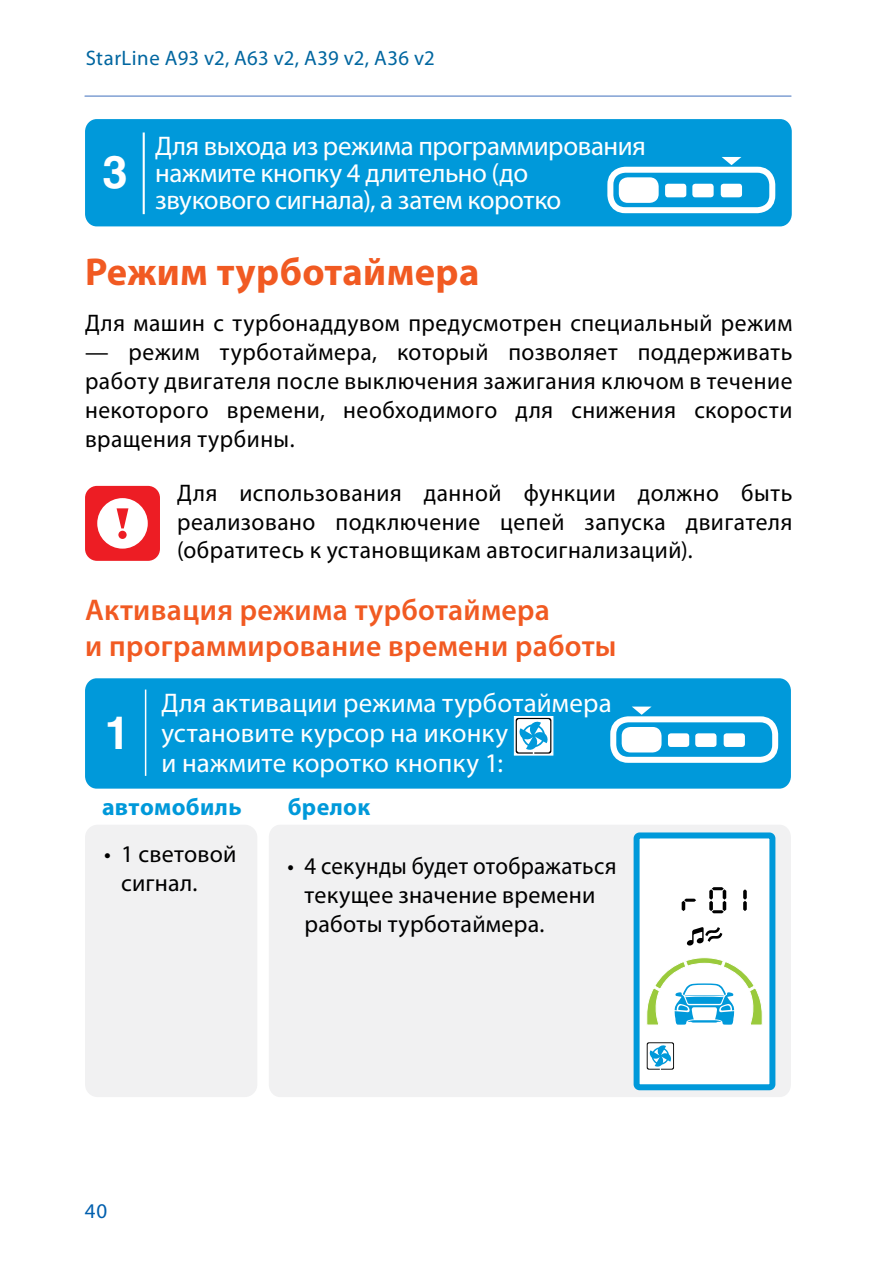
<style>
.page{position:relative;width:893px;height:1276px;background:#fff}
.page>*{position:absolute;margin:0;border:0;box-sizing:border-box;transform-origin:0 0}
.t1{font:700 45px "Helios";color:#fff}
.t2{font:700 39px "Myriad Pro";letter-spacing:.01em;color:#f15a22}
.t3{font:600 30px/36px "Myriad Pro";letter-spacing:.01em;color:#f15a22}
.t4{font:27px/27px "Myriad Pro";letter-spacing:-.005em;color:#fff}
.t5{font:24px/28.8px "Myriad Pro";letter-spacing:.02em;color:#000;text-align:justify}
.t6{font:24px/28.8px "Myriad Pro";letter-spacing:.02em;color:#000;scale:.96 1}
.t7{font:700 24px "Myriad Pro";letter-spacing:.015em;color:#0099da}
.t8{font:21px "Myriad Pro";letter-spacing:.01em;color:#0066a0}
.t9{font:21px "Myriad Pro";color:#005fae}
</style>
<div class="page">
<hr style="left:85px;top:95px;width:706px;height:2px;background:#80a0d3">
<div style="left:85px;top:119px;width:707px;height:107px;background:#0099da;border-radius:12px"></div>
<div style="left:607px;top:167px;width:168px;height:46px;border:6px solid #fff;border-radius:15px"></div>
<div style="left:619px;top:177px;width:40px;height:26px;background:#fff;border-radius:9px"></div>
<div style="left:665px;top:184px;width:21px;height:13px;background:#fff;border-radius:3px"></div>
<div style="left:692px;top:184px;width:22px;height:13px;background:#fff;border-radius:3px"></div>
<div style="left:721px;top:184px;width:21px;height:13px;background:#fff;border-radius:3px"></div>
<svg style="left:722px;top:157px;width:19px;height:8px"></svg>
<hr style="left:143px;top:132px;width:2px;height:82px;background:#fff">
<div style="left:85px;top:486px;width:75px;height:75px;background:#ed1d24;border-radius:12px"></div>
<div style="left:97px;top:498px;width:51px;height:50px;background:#fff;border-radius:50%"></div>
<svg style="left:117px;top:508px;width:11px;height:20px"></svg>
<div style="left:118px;top:531px;width:9px;height:8px;background:#ed1d24;border-radius:50%"></div>
<div style="left:85px;top:824px;width:172px;height:273px;background:#f1f1f2;border-radius:13px"></div>
<div style="left:269px;top:824px;width:522px;height:273px;background:#f1f1f2;border-radius:12px"></div>
<div style="left:85px;top:678px;width:706px;height:110px;background:#0099da;border-radius:12px"></div>
<svg style="left:514px;top:716px;width:39px;height:39px"></svg>
<svg style="left:516px;top:718px;width:35px;height:35px"></svg>
<div style="left:637px;top:835px;width:135px;height:252px;background:#fff;border-radius:3px"></div>
<div style="left:634px;top:832px;width:141px;height:258px;border:6px solid #0099da;border-radius:3px"></div>
<svg style="left:682px;top:898px;width:14px;height:13px"></svg>
<svg style="left:709px;top:887px;width:17px;height:26px"></svg>
<svg style="left:743px;top:889px;width:4px;height:22px"></svg>
<svg style="left:687px;top:927px;width:35px;height:18px"></svg>
<svg style="left:647px;top:1042px;width:27px;height:27px"></svg>
<svg style="left:646px;top:957px;width:117px;height:68px"></svg>
<hr style="left:145px;top:689px;width:1px;height:87px;background:#fff">
<div style="left:610px;top:716px;width:168px;height:47px;border:6px solid #fff;border-radius:15px"></div>
<div style="left:622px;top:727px;width:39px;height:25px;background:#fff;border-radius:9px"></div>
<div style="left:668px;top:733px;width:21px;height:14px;background:#fff;border-radius:3px"></div>
<div style="left:695px;top:733px;width:21px;height:14px;background:#fff;border-radius:3px"></div>
<div style="left:724px;top:733px;width:21px;height:14px;background:#fff;border-radius:3px"></div>
<svg style="left:632px;top:706px;width:20px;height:9px"></svg>
<p class="t8" style="left:86px;top:45px;width:350px">StarLine А93 v2, А63 v2, А39 v2, А36 v2</p>
<h1 class="t1" style="left:103px;top:145px;width:27px">3</h1>
<p class="t4" style="left:155px;top:132px;width:492px">Для выхода из режима программирования нажмите кнопку 4 длительно (до звукового сигнала), а затем коротко</p>
<h2 class="t2" style="left:85px;top:247px;width:396px">Режим турботаймера</h2>
<p class="t5" style="left:85px;top:308px;width:709px">Для машин с турбонаддувом предусмотрен специальный режим</p>
<p class="t5" style="left:85px;top:337px;width:709px">— режим турботаймера, который позволяет поддерживать работу двигателя после выключения зажигания ключом в течение некоторого времени, необходимого для снижения скорости вращения турбины.</p>
<p class="t5" style="left:177px;top:478px;width:617px">Для использования данной функции должно быть реализовано подключение цепей запуска двигателя (обратитесь к установщикам автосигнализаций).</p>
<p class="t3" style="left:85px;top:591px;width:533px">Активация режима турботаймера<br>и программирование времени работы</p>
<p class="t4" style="left:161px;top:687px;width:452px;line-height:30px">Для активации режима турботаймера установите курсор на иконку<br>и нажмите коротко кнопку 1:</p>
<p class="t7" style="left:102px;top:791px;width:141px">автомобиль</p>
<p class="t7" style="left:288px;top:791px;width:84px">брелок</p>
<h1 class="t1" style="left:105px;top:707px;width:27px">1</h1>
<p class="t5" style="left:121px;top:839px;width:117px;text-indent:-17px">• 1 световой сигнал.</p>
<p class="t6" style="left:304px;top:851px;width:326px;text-indent:-17px">• 4 секунды будет отображаться текущее значение времени работы турботаймера.</p>
<p class="t9" style="left:85px;top:1197px;width:24px">40</p>
</div>
